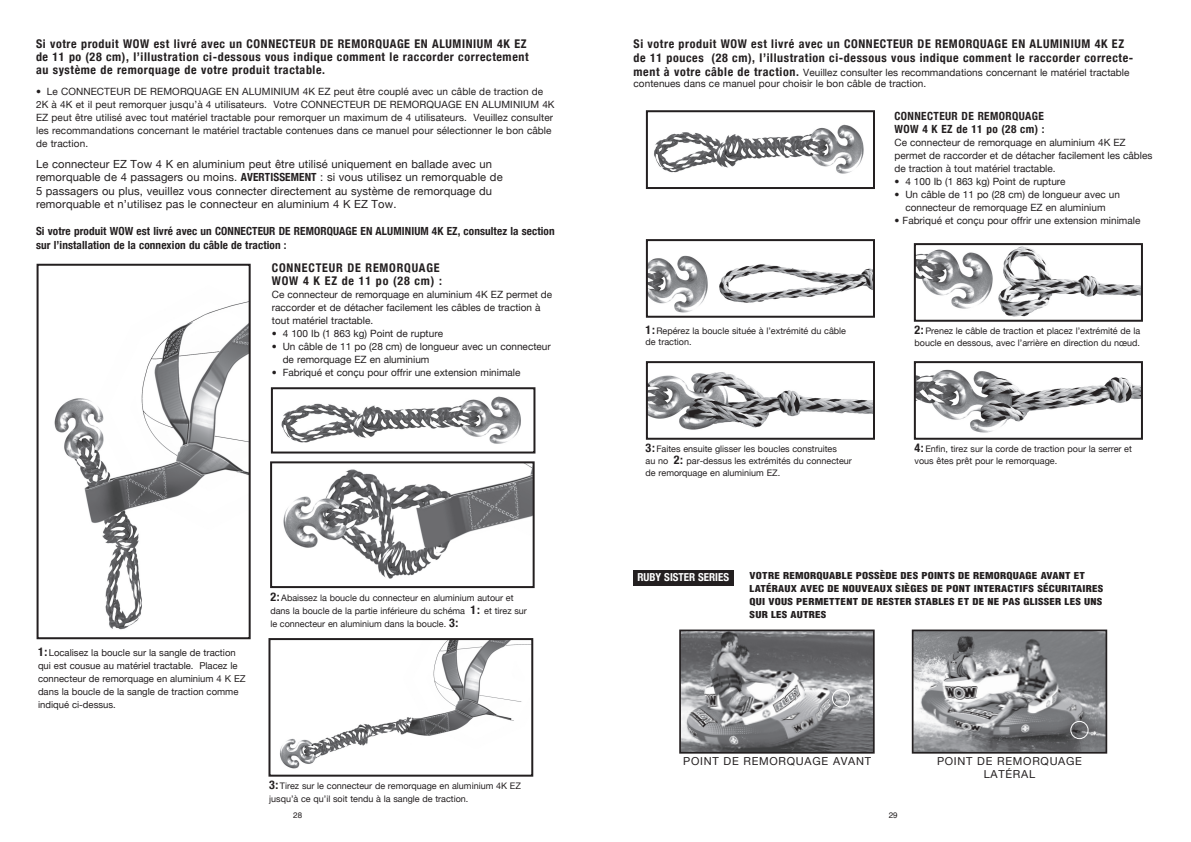
<style>
.page{position:relative;width:1191px;height:842px;background:#fff}
.page>*{position:absolute;margin:0;border:0;box-sizing:border-box;transform-origin:0 0}
.t1{font:700 condensed 12px/13px "Helvetica Neue";letter-spacing:.05em;color:#231f20}
.t2{font:11.2px/13.4px "Helvetica Neue";letter-spacing:.01em;color:#231f20}
.t3{font:700 condensed 11.2px/13.4px "Helvetica Neue";letter-spacing:.01em;color:#231f20}
.t4{font:700 condensed 11.2px/13.5px "Helvetica Neue";letter-spacing:.035em;color:#231f20}
.t5{font:11px/13px "Helvetica Neue";letter-spacing:.065em;color:#231f20;text-align:center}
.t6{font:700 condensed 11px "Helvetica Neue";color:#fff}
.t7{font:10px/13px "Helvetica Neue";color:#231f20}
.t8{font:9.5px/13px "Helvetica Neue";color:#231f20}
.t9{font:900 condensed 9.4px/13.2px "Helvetica";letter-spacing:.02em;color:#231f20;scale:1.18 1}
.t10{font:9px/12px "Helvetica Neue";color:#231f20}
.t11{font:8px "Helvetica";color:#231f20}
.s1{font-weight:700;font-stretch:condensed}
.s2{font-weight:700;font-stretch:condensed;font-size:12px}
</style>
<div class="page">
<img style="left:649px;top:255px;width:223px;height:58px">
<div style="left:646px;top:239px;width:229px;height:79px;border:2px solid #231f20"></div>
<img style="left:654px;top:124px;width:210px;height:50px">
<div style="left:646px;top:110px;width:229px;height:79px;border:2px solid #231f20"></div>
<img style="left:917px;top:246px;width:223px;height:71px">
<div style="left:914px;top:243px;width:229px;height:79px;border:2px solid #231f20"></div>
<img style="left:649px;top:372px;width:223px;height:58px">
<div style="left:646px;top:361px;width:229px;height:79px;border:2px solid #231f20"></div>
<img style="left:917px;top:369px;width:223px;height:64px">
<div style="left:914px;top:361px;width:229px;height:79px;border:2px solid #231f20"></div>
<img style="left:54px;top:301px;width:194px;height:329px">
<div style="left:37px;top:264px;width:214px;height:375px;border:2px solid #231f20"></div>
<img style="left:280px;top:641px;width:250px;height:128px">
<div style="left:268px;top:638px;width:265px;height:139px;border:2px solid #231f20"></div>
<img style="left:283px;top:464px;width:248px;height:115px">
<div style="left:270px;top:461px;width:264px;height:127px;border:2px solid #231f20"></div>
<img style="left:281px;top:396px;width:240px;height:48px">
<div style="left:271px;top:387px;width:264px;height:66px;border:2px solid #231f20"></div>
<img style="left:682px;top:632px;width:189px;height:119px">
<div style="left:679px;top:629px;width:195px;height:125px;border:2px solid #231f20"></div>
<img style="left:914px;top:632px;width:190px;height:119px">
<div style="left:911px;top:629px;width:196px;height:125px;border:2px solid #231f20"></div>
<div style="left:1070px;top:721px;width:18px;height:18px;border:1px solid #fff;border-radius:50%"></div>
<div style="left:832px;top:689px;width:18px;height:18px;border:1px solid #fff;border-radius:50%"></div>
<div style="left:633px;top:570px;width:100px;height:15px;background:#231f20"></div>
<p class="t1" style="left:36px;top:37px;width:494px">Si votre produit WOW est livré avec un CONNECTEUR DE REMORQUAGE EN ALUMINIUM 4K EZ de 11 po (28 cm), l’illustration ci-dessous vous indique comment le raccorder correctement au système de remorquage de votre produit tractable.</p>
<p class="t7" style="left:36px;top:84px;width:520px">• Le CONNECTEUR DE REMORQUAGE EN ALUMINIUM 4K EZ peut être couplé avec un câble de traction de 2K à 4K et il peut remorquer jusqu’à 4 utilisateurs. Votre CONNECTEUR DE REMORQUAGE EN ALUMINIUM 4K EZ peut être utilisé avec tout matériel tractable pour remorquer un maximum de 4 utilisateurs. Veuillez consulter les recommandations concernant le matériel tractable contenues dans ce manuel pour sélectionner le bon câble de traction.</p>
<p class="t2" style="left:36px;top:157px;width:468px">Le connecteur EZ Tow 4 K en aluminium peut être utilisé uniquement en ballade avec un remorquable de 4 passagers ou moins. <span class="s1">AVERTISSEMENT</span> : si vous utilisez un remorquable de 5 passagers ou plus, veuillez vous connecter directement au système de remorquage du remorquable et n’utilisez pas le connecteur en aluminium 4 K EZ Tow.</p>
<p class="t3" style="left:36px;top:224px;width:520px">Si votre produit WOW est livré avec un CONNECTEUR DE REMORQUAGE EN ALUMINIUM 4K EZ, consultez la section sur l’installation de la connexion du câble de traction :</p>
<p class="t1" style="left:272px;top:261px;width:172px">CONNECTEUR DE REMORQUAGE<br>WOW 4 K EZ de 11 po (28 cm) :</p>
<p class="t7" style="left:272px;top:288px;width:282px">Ce connecteur de remorquage en aluminium 4K EZ permet de raccorder et de détacher facilement les câbles de traction à tout matériel tractable.</p>
<p class="t7" style="left:272px;top:327px;width:173px">• 4 100 Ib (1 863 kg) Point de rupture</p>
<p class="t7" style="left:283px;top:340px;width:269px;text-indent:-11px">• Un câble de 11 po (28 cm) de longueur avec un connecteur de remorquage EZ en aluminium</p>
<p class="t7" style="left:272px;top:366px;width:250px">• Fabriqué et conçu pour offrir une extension minimale</p>
<p class="t8" style="left:38px;top:646px;width:209px"><span class="s2">1:</span> Localisez la boucle sur la sangle de traction qui est cousue au matériel tractable. Placez le connecteur de remorquage en aluminium 4 K EZ dans la boucle de la sangle de traction comme indiqué ci-dessus.</p>
<p class="t10" style="left:270px;top:591px;width:258px;line-height:13px"><span class="s2">2:</span> Abaissez la boucle du connecteur en aluminium autour et dans la boucle de la partie inférieure du schéma <span class="s2">1:</span> et tirez sur le connecteur en aluminium dans la boucle. <span class="s2">3:</span></p>
<p class="t10" style="left:269px;top:779px;width:253px;line-height:13px"><span class="s2">3:</span> Tirez sur le connecteur de remorquage en aluminium 4K EZ jusqu’à ce qu’il soit tendu à la sangle de traction.</p>
<p class="t1" style="left:633px;top:36px;width:501px;line-height:14.4px">Si votre produit WOW est livré avec un CONNECTEUR DE REMORQUAGE EN ALUMINIUM 4K EZ de 11 pouces (28 cm), l’illustration ci-dessous vous indique comment le raccorder correcte-</p>
<p class="t7" style="left:633px;top:67px;width:497px;line-height:11px"><span class="s2">ment à votre câble de traction.</span> Veuillez consulter les recommandations concernant le matériel tractable contenues dans ce manuel pour choisir le bon câble de traction.</p>
<p class="t4" style="left:894px;top:109px;width:151px">CONNECTEUR DE REMORQUAGE<br>WOW 4 K EZ de 11 po (28 cm) :</p>
<p class="t7" style="left:894px;top:136px;width:259px">Ce connecteur de remorquage en aluminium 4K EZ permet de raccorder et de détacher facilement les câbles de traction à tout matériel tractable.</p>
<p class="t7" style="left:894px;top:175px;width:173px">• 4 100 Ib (1 863 kg) Point de rupture</p>
<p class="t7" style="left:894px;top:188px;width:227px;text-align:center">• Un câble de 11 po (28 cm) de longueur avec un connecteur de remorquage EZ en aluminium</p>
<p class="t7" style="left:894px;top:214px;width:247px">• Fabriqué et conçu pour offrir une extension minimale</p>
<p class="t10" style="left:645px;top:325px;width:202px;line-height:10.8px"><span class="s2">1:</span> Repérez la boucle située à l’extrémité du câble de traction.</p>
<p class="t10" style="left:914px;top:325px;width:227px"><span class="s2">2:</span> Prenez le câble de traction et placez l’extrémité de la boucle en dessous, avec l’arrière en direction du nœud.</p>
<p class="t10" style="left:645px;top:443px;width:208px"><span class="s2">3:</span> Faites ensuite glisser les boucles construites<br>au no <span class="s2">2:</span> par-dessus les extrémités du connecteur de remorquage en aluminium EZ.</p>
<p class="t10" style="left:914px;top:443px;width:219px"><span class="s2">4:</span> Enfin, tirez sur la corde de traction pour la serrer et vous êtes prêt pour le remorquage.</p>
<p class="t6" style="left:637px;top:571px;width:93px">RUBY SISTER SERIES</p>
<p class="t9" style="left:749px;top:568px;width:301px">VOTRE REMORQUABLE POSSÈDE DES POINTS DE REMORQUAGE AVANT ET LATÉRAUX AVEC DE NOUVEAUX SIÈGES DE PONT INTERACTIFS SÉCURITAIRES QUI VOUS PERMETTENT DE RESTER STABLES ET DE NE PAS GLISSER LES UNS SUR LES AUTRES</p>
<p class="t5" style="left:683px;top:754px;width:189px">POINT DE REMORQUAGE AVANT</p>
<p class="t5" style="left:937px;top:754px;width:146px">POINT DE REMORQUAGE<br>LATÉRAL</p>
<p class="t11" style="left:293px;top:809px;width:10px">28</p>
<p class="t11" style="left:888px;top:809px;width:10px">29</p>
</div>
